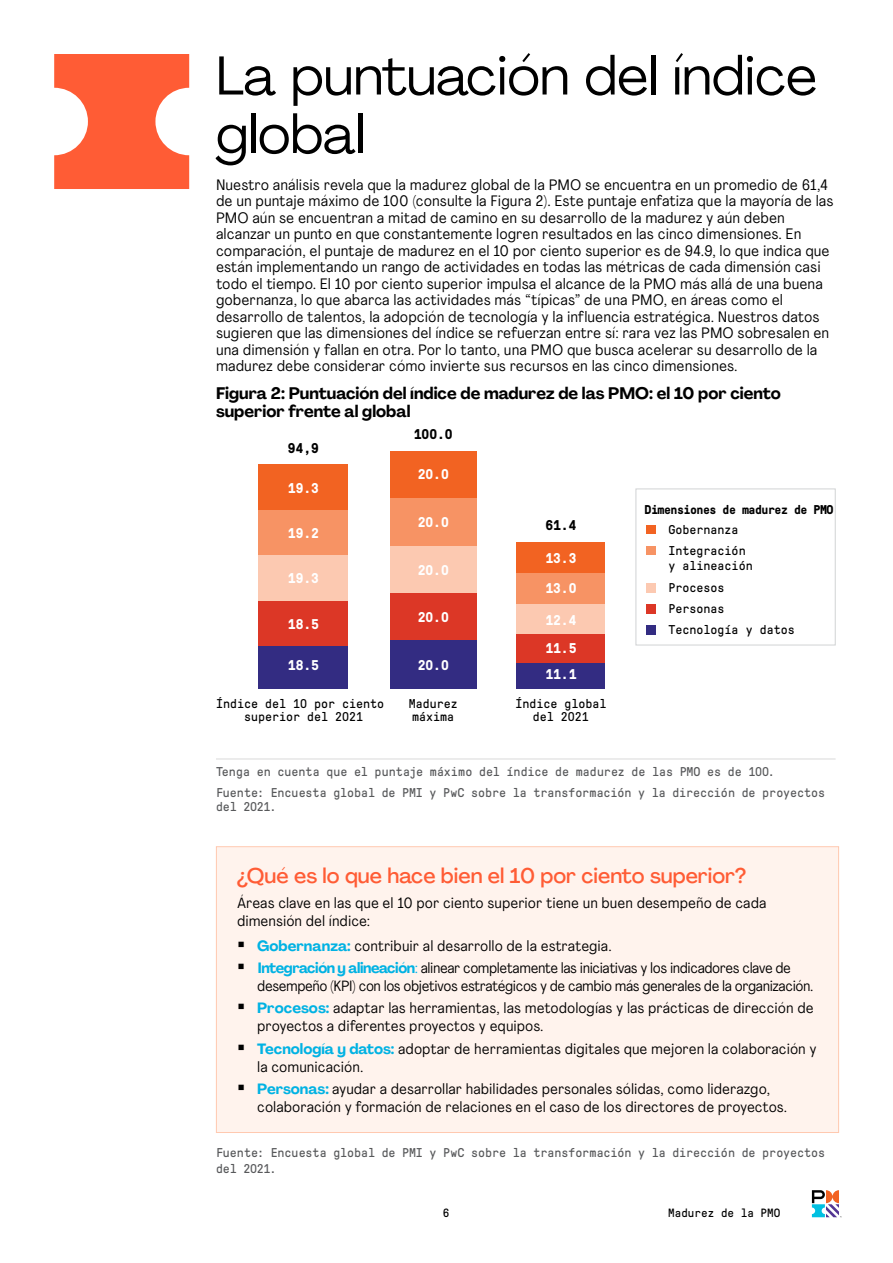
<style>
.page{position:relative;width:893px;height:1263px;background:#fff}
.page>*{position:absolute;margin:0;border:0;box-sizing:border-box;transform-origin:0 0}
.t1{font:54px/58.5px "Agrandir";color:#000}
.t2{font:500 21px "Agrandir";color:#ff5c35}
.t3{font:700 16.5px/18px "Agrandir";color:#000}
.t4{font:15px/16.5px "Agrandir Text";color:#000}
.t5{font:14.7px/18px "Agrandir Text";color:#000}
.t6{font:14.7px/18px "Agrandir Text";letter-spacing:-.03em;color:#000}
.t7{font:700 14.1px/30.5px "GT Pressura Mono";color:#fff}
.t8{font:700 14.1px "GT Pressura Mono";color:#000}
.t9{font:12.75px/21px "GT Pressura Mono";color:#58595b}
.t10{font:12.75px/13.4px "GT Pressura Mono";color:#000;text-align:center}
.t11{font:700 12.75px "GT Pressura Mono";letter-spacing:-.04em;color:#000}
.t12{font:12px "GT Pressura Mono";color:#000}
.s1{font-family:"Agrandir";font-weight:700;color:#00b2e3}
.s2{color:#00b2e3}
</style>
<div class="page">
<svg style="left:812px;top:1190px;width:30px;height:27px"></svg>
<hr style="left:216px;top:759px;width:620px;height:1px;background:#d9d9d9">
<div style="left:636px;top:489px;width:200px;height:156px;border:1px solid #d1d3d4"></div>
<div style="left:259px;top:645px;width:89px;height:44px;background:#332c82"></div>
<div style="left:259px;top:464px;width:89px;height:46px;background:#f26322"></div>
<div style="left:259px;top:510px;width:89px;height:46px;background:#f79364"></div>
<div style="left:259px;top:555px;width:89px;height:46px;background:#fcc9b1"></div>
<div style="left:259px;top:601px;width:89px;height:44px;background:#dc3726"></div>
<div style="left:647px;top:625px;width:9px;height:9px;background:#332c82"></div>
<div style="left:647px;top:604px;width:9px;height:9px;background:#dc3726"></div>
<div style="left:647px;top:584px;width:9px;height:9px;background:#fcc9b1"></div>
<div style="left:647px;top:546px;width:9px;height:9px;background:#f79364"></div>
<div style="left:647px;top:525px;width:9px;height:9px;background:#f26322"></div>
<div style="left:390px;top:640px;width:87px;height:49px;background:#332c82"></div>
<div style="left:390px;top:451px;width:87px;height:48px;background:#f26322"></div>
<div style="left:390px;top:499px;width:87px;height:47px;background:#f79364"></div>
<div style="left:390px;top:546px;width:87px;height:48px;background:#fcc9b1"></div>
<div style="left:390px;top:593px;width:87px;height:47px;background:#dc3726"></div>
<div style="left:517px;top:663px;width:88px;height:26px;background:#332c82"></div>
<div style="left:517px;top:542px;width:88px;height:32px;background:#f26322"></div>
<div style="left:517px;top:573px;width:88px;height:31px;background:#f79364"></div>
<div style="left:517px;top:604px;width:88px;height:30px;background:#fcc9b1"></div>
<div style="left:517px;top:634px;width:88px;height:29px;background:#dc3726"></div>
<div style="left:216px;top:847px;width:623px;height:285px;background:#fff3ed"></div>
<div style="left:216px;top:846px;width:623px;height:287px;border:1px solid #ffc9b0"></div>
<svg style="left:54px;top:54px;width:135px;height:135px"></svg>
<h1 class="t1" style="left:216px;top:46px;width:603px">La puntuación del índice global</h1>
<p class="t4" style="left:216px;top:176px;width:619px">Nuestro análisis revela que la madurez global de la PMO se encuentra en un promedio de 61,4 de un puntaje máximo de 100 (consulte la Figura 2). Este puntaje enfatiza que la mayoría de las PMO aún se encuentran a mitad de camino en su desarrollo de la madurez y aún deben alcanzar un punto en que constantemente logren resultados en las cinco dimensiones. En comparación, el puntaje de madurez en el 10 por ciento superior es de 94.9, lo que indica que están implementando un rango de actividades en todas las métricas de cada dimensión casi todo el tiempo. El 10 por ciento superior impulsa el alcance de la PMO más allá de una buena gobernanza, lo que abarca las actividades más “típicas” de una PMO, en áreas como el desarrollo de talentos, la adopción de tecnología y la influencia estratégica. Nuestros datos sugieren que las dimensiones del índice se refuerzan entre sí: rara vez las PMO sobresalen en una dimensión y fallan en otra. Por lo tanto, una PMO que busca acelerar su desarrollo de la madurez debe considerar cómo invierte sus recursos en las cinco dimensiones.</p>
<p class="t3" style="left:216px;top:384px;width:566px">Figura 2: Puntuación del índice de madurez de las PMO: el 10 por ciento superior frente al global</p>
<p class="t8" style="left:288px;top:440px;width:33px">94,9</p>
<p class="t7" style="left:288px;top:473px;width:33px">19.3</p>
<p class="t7" style="left:288px;top:518px;width:33px">19.2</p>
<p class="t7" style="left:288px;top:563px;width:33px">19.3</p>
<p class="t7" style="left:288px;top:609px;width:33px">18.5</p>
<p class="t7" style="left:288px;top:650px;width:33px">18.5</p>
<p class="t10" style="left:216px;top:697px;width:170px">Índice del 10 por ciento superior del 2021</p>
<p class="t8" style="left:414px;top:426px;width:40px">100.0</p>
<p class="t7" style="left:418px;top:459px;width:33px">20.0</p>
<p class="t7" style="left:418px;top:507px;width:33px">20.0</p>
<p class="t7" style="left:418px;top:555px;width:33px">20.0</p>
<p class="t7" style="left:418px;top:602px;width:33px">20.0</p>
<p class="t7" style="left:418px;top:650px;width:33px">20.0</p>
<p class="t8" style="left:545px;top:518px;width:33px">61.4</p>
<p class="t7" style="left:545px;top:543px;width:33px">13.3<br>13.0</p>
<p class="t7" style="left:545px;top:606px;width:33px;line-height:28.2px">12.4<br>11.5</p>
<p class="t7" style="left:545px;top:659px;width:33px">11.1</p>
<p class="t10" style="left:409px;top:697px;width:51px;text-align:left">Madurez máxima</p>
<p class="t10" style="left:515px;top:697px;width:93px">Índice global del 2021</p>
<p class="t11" style="left:645px;top:502px;width:190px">Dimensiones de madurez de PMO</p>
<p class="t10" style="left:669px;top:523px;width:72px">Gobernanza</p>
<p class="t10" style="left:669px;top:543px;width:86px;line-height:15.3px;text-align:left">Integración y alineación</p>
<p class="t10" style="left:669px;top:581px;width:58px">Procesos</p>
<p class="t10" style="left:669px;top:602px;width:58px">Personas</p>
<p class="t10" style="left:669px;top:623px;width:128px">Tecnología y datos</p>
<p class="t9" style="left:216px;top:761px;width:611px">Tenga en cuenta que el puntaje máximo del índice de madurez de las PMO es de 100.<br>Fuente: Encuesta global de PMI y PwC sobre la transformación y la dirección de proyectos</p>
<p class="t9" style="left:216px;top:796px;width:62px">del 2021.</p>
<h2 class="t2" style="left:237px;top:863px;width:511px">¿Qué es lo que hace bien el 10 por ciento superior?</h2>
<p class="t5" style="left:237px;top:893px;width:531px">Áreas clave en las que el 10 por ciento superior tiene un buen desempeño de cada dimensión del índice:</p>
<p class="t5" style="left:237px;top:936px;width:376px">▪ <span class="s1">Gobernanza:</span> contribuir al desarrollo de la estrategia.</p>
<p class="t6" style="left:257px;top:958px;width:558px;text-indent:-20px">▪ <span class="s1">Integración y alineación</span><span class="s2">:</span> alinear completamente las iniciativas y los indicadores clave de desempeño (KPI) con los objetivos estratégicos y de cambio más generales de la organización.</p>
<p class="t5" style="left:257px;top:999px;width:558px;text-indent:-20px">▪ <span class="s1">Procesos:</span> adaptar las herramientas, las metodologías y las prácticas de dirección de proyectos a diferentes proyectos y equipos.</p>
<p class="t5" style="left:257px;top:1039px;width:561px;text-indent:-20px">▪ <span class="s1">Tecnología y datos:</span> adoptar de herramientas digitales que mejoren la colaboración y la comunicación.</p>
<p class="t5" style="left:257px;top:1079px;width:531px;text-indent:-20px">▪ <span class="s1">Personas:</span> ayudar a desarrollar habilidades personales sólidas, como liderazgo, colaboración y formación de relaciones en el caso de los directores de proyectos.</p>
<p class="t9" style="left:216px;top:1145px;width:611px;line-height:15.8px">Fuente: Encuesta global de PMI y PwC sobre la transformación y la dirección de proyectos del 2021.</p>
<p class="t12" style="left:443px;top:1206px;width:8px">6</p>
<p class="t12" style="left:668px;top:1206px;width:114px">Madurez de la PMO</p>
</div>
